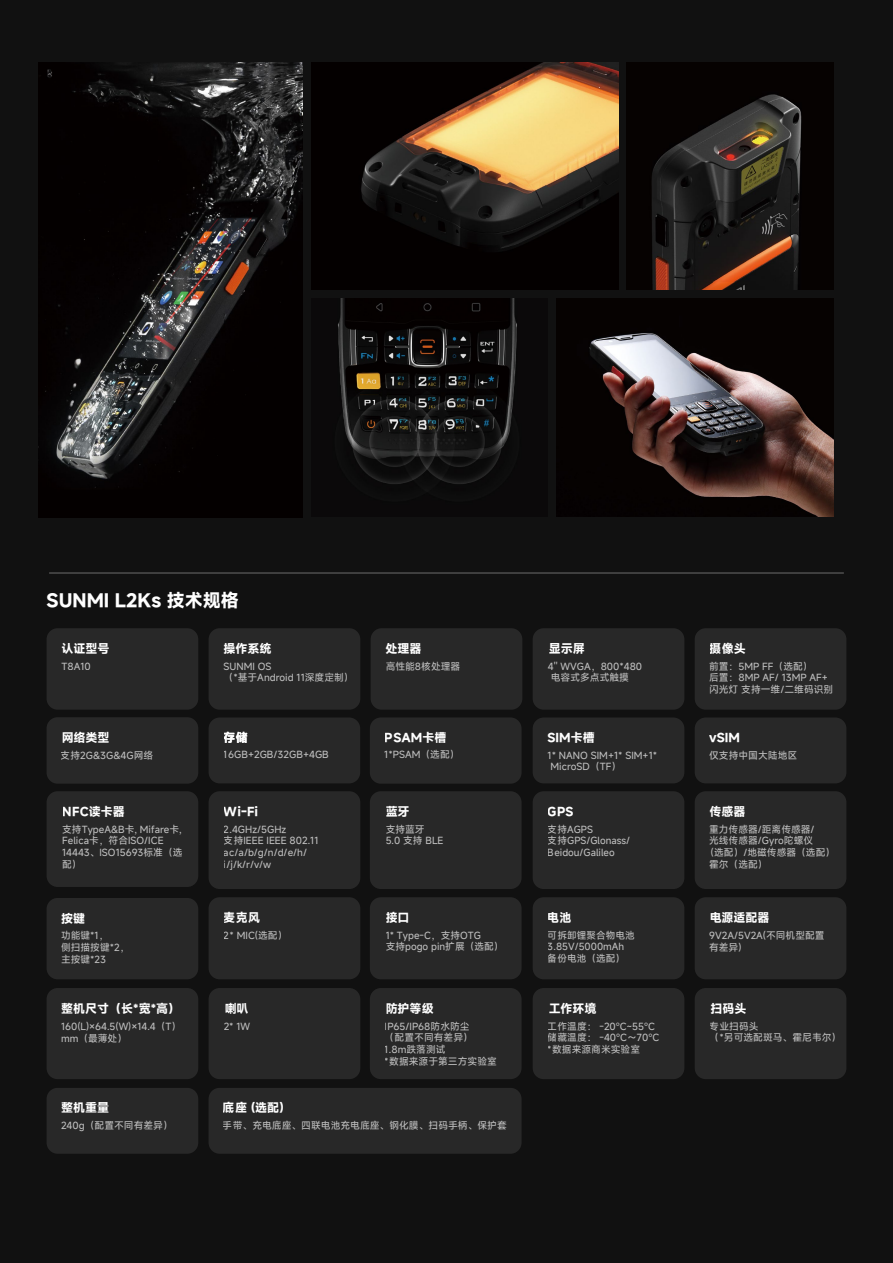
<style>
.page{position:relative;width:893px;height:1263px;background:#111}
.page>*{position:absolute;margin:0;border:0;box-sizing:border-box;transform-origin:0 0}
.t1{font:700 18px "Mi Sans";color:#fff}
.t2{font:700 12px "Mi Sans";color:#fff}
.t3{font:500 9.75px/11.7px "Mi Sans";color:#fff}
</style>
<div class="page">
<div style="left:371px;top:628px;width:151px;height:82px;background:#282828;border-radius:11px"></div>
<div style="left:209px;top:628px;width:151px;height:82px;background:#282828;border-radius:11px"></div>
<div style="left:47px;top:628px;width:151px;height:82px;background:#282828;border-radius:11px"></div>
<div style="left:533px;top:628px;width:151px;height:82px;background:#282828;border-radius:11px"></div>
<div style="left:695px;top:628px;width:151px;height:82px;background:#282828;border-radius:11px"></div>
<div style="left:47px;top:717px;width:151px;height:67px;background:#282828;border-radius:11px"></div>
<div style="left:209px;top:988px;width:151px;height:91px;background:#282828;border-radius:11px"></div>
<div style="left:370px;top:988px;width:152px;height:91px;background:#282828;border-radius:11px"></div>
<div style="left:533px;top:988px;width:151px;height:91px;background:#282828;border-radius:11px"></div>
<div style="left:695px;top:988px;width:151px;height:91px;background:#282828;border-radius:11px"></div>
<div style="left:533px;top:717px;width:151px;height:66px;background:#282828;border-radius:11px"></div>
<div style="left:47px;top:791px;width:151px;height:96px;background:#282828;border-radius:11px"></div>
<div style="left:209px;top:717px;width:151px;height:66px;background:#282828;border-radius:11px"></div>
<div style="left:370px;top:717px;width:152px;height:67px;background:#282828;border-radius:11px"></div>
<div style="left:370px;top:791px;width:152px;height:98px;background:#282828;border-radius:11px"></div>
<div style="left:209px;top:791px;width:151px;height:98px;background:#282828;border-radius:11px"></div>
<div style="left:533px;top:791px;width:151px;height:98px;background:#282828;border-radius:11px"></div>
<div style="left:695px;top:791px;width:151px;height:98px;background:#282828;border-radius:11px"></div>
<div style="left:47px;top:898px;width:151px;height:81px;background:#282828;border-radius:11px"></div>
<div style="left:370px;top:897px;width:152px;height:82px;background:#282828;border-radius:11px"></div>
<div style="left:209px;top:897px;width:151px;height:82px;background:#282828;border-radius:11px"></div>
<div style="left:533px;top:897px;width:151px;height:82px;background:#282828;border-radius:11px"></div>
<div style="left:695px;top:897px;width:151px;height:82px;background:#282828;border-radius:11px"></div>
<div style="left:47px;top:988px;width:151px;height:91px;background:#282828;border-radius:11px"></div>
<div style="left:695px;top:717px;width:151px;height:66px;background:#282828;border-radius:11px"></div>
<div style="left:47px;top:1088px;width:151px;height:66px;background:#282828;border-radius:11px"></div>
<div style="left:209px;top:1088px;width:313px;height:66px;background:#282828;border-radius:11px"></div>
<hr style="left:49px;top:573px;width:795px;height:1px;background:#fff">
<img style="left:627px;top:63px;width:207px;height:227px">
<img style="left:556px;top:298px;width:278px;height:218px">
<img style="left:39px;top:63px;width:264px;height:454px">
<img style="left:311px;top:63px;width:307px;height:227px">
<img style="left:338px;top:299px;width:179px;height:185px">
<h1 class="t1" style="left:47px;top:588px;width:194px">SUNMI L2Ks 技术规格</h1>
<p class="t2" style="left:61px;top:641px;width:50px">认证型号</p>
<p class="t3" style="left:62px;top:660px;width:31px">T8A10</p>
<p class="t2" style="left:223px;top:641px;width:50px">操作系统</p>
<p class="t3" style="left:224px;top:660px;width:132px">SUNMI OS<br>（*基于Android 11深度定制）</p>
<p class="t2" style="left:385px;top:641px;width:38px">处理器</p>
<p class="t3" style="left:386px;top:660px;width:76px">高性能8核处理器</p>
<p class="t2" style="left:710px;top:641px;width:38px">摄像头</p>
<p class="t2" style="left:549px;top:641px;width:38px">显示屏</p>
<p class="t3" style="left:548px;top:660px;width:96px">4'' WVGA，800*480电容式多点式触摸</p>
<p class="t3" style="left:709px;top:660px;width:126px">前置：5MP FF（选配）<br>后置：8MP AF/ 13MP AF+闪光灯 支持一维/二维码识别</p>
<p class="t2" style="left:61px;top:730px;width:50px">网络类型</p>
<p class="t3" style="left:61px;top:749px;width:94px">支持2G&amp;3G&amp;4G网络</p>
<p class="t2" style="left:224px;top:729px;width:26px">存储</p>
<p class="t3" style="left:224px;top:748px;width:107px">16GB+2GB/32GB+4GB</p>
<p class="t2" style="left:385px;top:729px;width:63px">PSAM卡槽</p>
<p class="t3" style="left:384px;top:748px;width:77px">1*PSAM（选配）</p>
<p class="t2" style="left:547px;top:729px;width:49px">SIM卡槽</p>
<p class="t3" style="left:548px;top:749px;width:111px">1* NANO SIM+1* SIM+1*<br>MicroSD（TF）</p>
<p class="t2" style="left:709px;top:729px;width:32px">vSIM</p>
<p class="t3" style="left:709px;top:749px;width:90px">仅支持中国大陆地区</p>
<p class="t2" style="left:63px;top:803px;width:63px">NFC读卡器</p>
<p class="t3" style="left:62px;top:823px;width:122px">支持TypeA&amp;B卡, Mifare卡,<br>Felica卡，符合ISO/ICE<br>14443、ISO15693标准（选配）</p>
<p class="t2" style="left:224px;top:803px;width:36px">Wi-Fi</p>
<p class="t3" style="left:224px;top:823px;width:96px">2.4GHz/5GHz<br>支持IEEE IEEE 802.11 ac/a/b/g/n/d/e/h/ i/j/k/r/v/w</p>
<p class="t2" style="left:386px;top:803px;width:25px">蓝牙</p>
<p class="t3" style="left:386px;top:823px;width:59px">支持蓝牙<br>5.0 支持 BLE</p>
<p class="t2" style="left:548px;top:803px;width:27px">GPS</p>
<p class="t3" style="left:548px;top:823px;width:84px">支持AGPS<br>支持GPS/Glonass/<br>Beidou/Galileo</p>
<p class="t2" style="left:709px;top:803px;width:37px">传感器</p>
<p class="t3" style="left:709px;top:823px;width:107px">重力传感器/距离传感器/</p>
<p class="t3" style="left:709px;top:835px;width:106px">光线传感器/Gyro陀螺仪</p>
<p class="t3" style="left:704px;top:846px;width:132px">（选配）/地磁传感器（选配）</p>
<p class="t3" style="left:709px;top:858px;width:60px">霍尔（选配）</p>
<p class="t2" style="left:61px;top:910px;width:25px">按键</p>
<p class="t3" style="left:61px;top:930px;width:70px">功能键*1，<br>侧扫描按键*2，主按键*23</p>
<p class="t2" style="left:224px;top:909px;width:38px">麦克风</p>
<p class="t3" style="left:224px;top:929px;width:65px">2* MIC(选配）</p>
<p class="t2" style="left:386px;top:909px;width:25px">接口</p>
<p class="t3" style="left:386px;top:929px;width:119px">1* Type-C，支持OTG<br>支持pogo pin扩展（选配）</p>
<p class="t2" style="left:548px;top:909px;width:25px">电池</p>
<p class="t3" style="left:548px;top:929px;width:89px">可拆卸锂聚合物电池<br>3.85V/5000mAh备份电池（选配）</p>
<p class="t2" style="left:709px;top:909px;width:62px">电源适配器</p>
<p class="t3" style="left:709px;top:929px;width:117px">9V2A/5V2A(不同机型配置有差异)</p>
<p class="t2" style="left:61px;top:1000px;width:120px">整机尺寸（长*宽*高）</p>
<p class="t3" style="left:61px;top:1020px;width:122px">160(L)×64.5(W)×14.4（T）mm（最薄处）</p>
<p class="t2" style="left:224px;top:1001px;width:26px">喇叭</p>
<p class="t3" style="left:224px;top:1020px;width:28px">2* 1W</p>
<p class="t2" style="left:386px;top:1001px;width:50px">防护等级</p>
<p class="t3" style="left:385px;top:1020px;width:114px">IP65/IP68防水防尘<br>（配置不同有差异）<br>1.8m跌落测试<br>*数据来源于第三方实验室</p>
<p class="t2" style="left:548px;top:1001px;width:50px">工作环境</p>
<p class="t3" style="left:548px;top:1020px;width:113px">工作温度： -20°C~55°C储藏温度： -40°C～70°C *数据来源商米实验室</p>
<p class="t2" style="left:710px;top:1001px;width:38px">扫码头</p>
<p class="t3" style="left:710px;top:1020px;width:133px">专业扫码头<br>（*另可选配斑马、霍尼韦尔）</p>
<p class="t2" style="left:61px;top:1100px;width:50px">整机重量</p>
<p class="t2" style="left:223px;top:1100px;width:62px">底座 (选配)</p>
<p class="t3" style="left:61px;top:1119px;width:113px">240g（配置不同有差异）</p>
<p class="t3" style="left:223px;top:1119px;width:285px">手带、充电底座、四联电池充电底座、钢化膜、扫码手柄、保护套</p>
</div>
